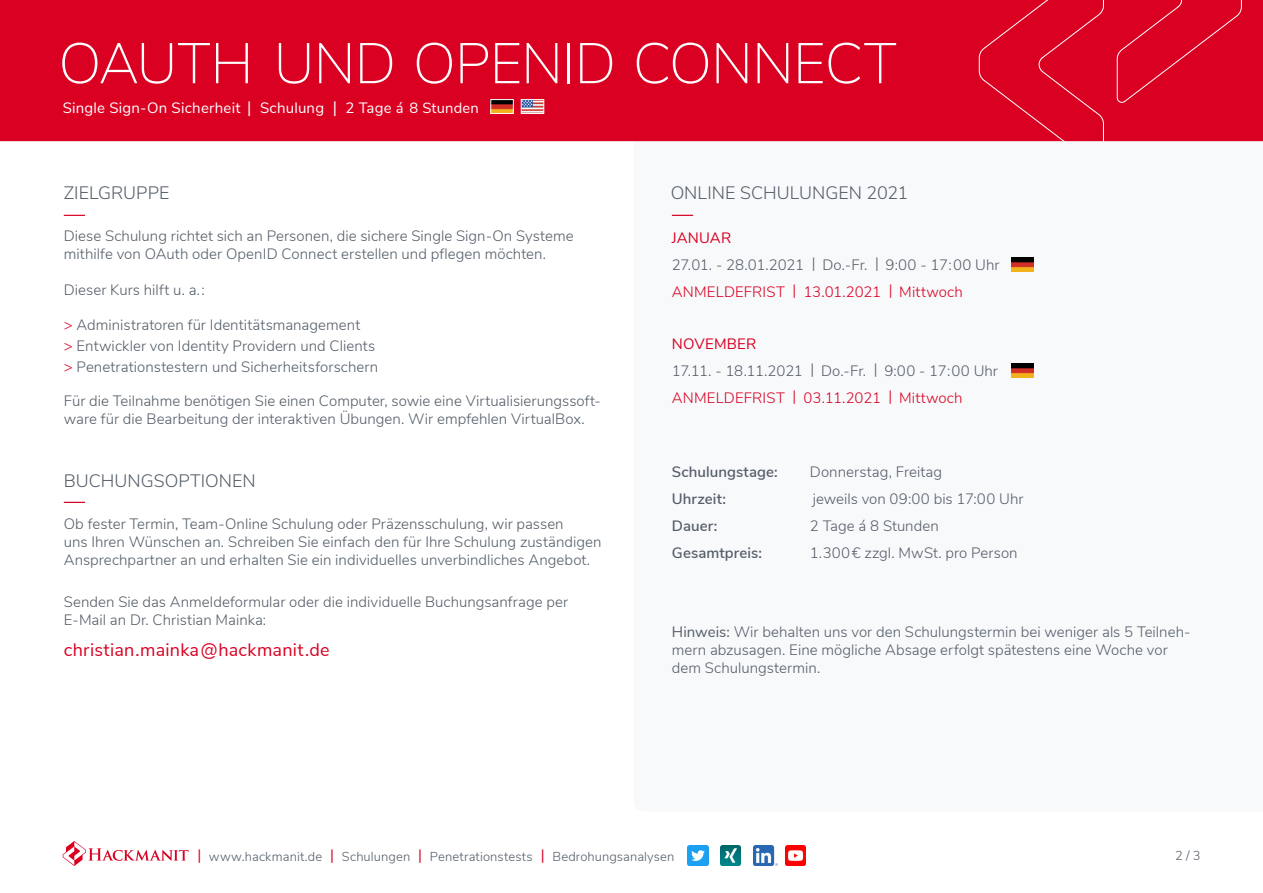
<style>
.page{position:relative;width:1263px;height:893px;background:#fff}
.page>*{position:absolute;margin:0;border:0;box-sizing:border-box;transform-origin:0 0}
.t1{font:200 57px "Nunito Sans";letter-spacing:-.015em;color:#fff}
.t2{font:300 18px "Nunito Sans";color:#535d68}
.t3{font:18px "Nunito Sans";letter-spacing:.015em;color:#d90022}
.t4{font:300 15px/18px "Nunito Sans";letter-spacing:.005em;color:#535d68}
.t5{font:300 15px "Nunito Sans";letter-spacing:.01em;color:#d90022}
.t6{font:15px "Nunito Sans";letter-spacing:.015em;color:#fff}
.t7{font:600 15px "Nunito Sans";letter-spacing:.005em;color:#535d68}
.t8{font:15px "Nunito Sans";letter-spacing:.015em;color:#d90022}
.t9{font:300 12.9px "Nunito Sans";letter-spacing:.01em;color:#535d68}
.s1{font-size:16.5px}
.s2{font-size:14.7px}
.s3{color:#d90022}
.s4{font-weight:400}
.s5{font-weight:400;font-size:15px;color:#d90022}
</style>
<div class="page">
<div style="left:0;top:0;width:1263px;height:141px;background:#d90022"></div>
<div style="left:978px;top:0;width:126px;height:141px;background:#d90022"></div>
<div style="left:1116px;top:0;width:126px;height:103px;background:#d90022"></div>
<img style="left:753px;top:845px;width:24px;height:21px">
<img style="left:688px;top:845px;width:20px;height:21px">
<img style="left:720px;top:845px;width:21px;height:21px">
<img style="left:785px;top:845px;width:21px;height:21px">
<svg style="left:63px;top:841px;width:126px;height:25px"></svg>
<svg style="left:64px;top:215px;width:21px;height:1px"></svg>
<svg style="left:672px;top:215px;width:21px;height:1px"></svg>
<svg style="left:64px;top:502px;width:21px;height:1px"></svg>
<img style="left:1011px;top:258px;width:22px;height:13px">
<img style="left:1011px;top:364px;width:22px;height:13px">
<svg style="left:490px;top:99px;width:24px;height:15px"></svg>
<svg style="left:521px;top:99px;width:23px;height:15px"></svg>
<h1 class="t1" style="left:58px;top:22px;width:840px">OAUTH UND OPENID CONNECT</h1>
<p class="t6" style="left:63px;top:96px;width:418px">Single Sign-On Sicherheit <span class="s1">|</span> Schulung <span class="s1">|</span> 2 Tage <span class="s2">á 8 Stunden</span></p>
<p class="t2" style="left:64px;top:180px;width:107px">ZIELGRUPPE</p>
<p class="t4" style="left:64px;top:226px;width:511px">Diese Schulung richtet sich an Personen, die sichere Single Sign-On Systeme mithilfe von OAuth oder OpenID Connect erstellen und pflegen möchten.</p>
<p class="t4" style="left:64px;top:280px;width:143px">Dieser Kurs hilft u. a.:</p>
<p class="t4" style="left:64px;top:313px;width:316px;line-height:21px"><span class="s3">&gt;</span> Administratoren für Identitätsmanagement<br><span class="s3">&gt;</span> Entwickler von Identity Providern und Clients <span class="s3">&gt;</span> Penetrationstestern und Sicherheitsforschern</p>
<p class="t4" style="left:64px;top:391px;width:539px">Für die Teilnahme benötigen Sie einen Computer, sowie eine Virtualisierungssoft&shy;ware für die Bearbeitung der interaktiven Übungen. Wir empfehlen VirtualBox.</p>
<p class="t2" style="left:64px;top:467px;width:194px">BUCHUNGSOPTIONEN</p>
<p class="t4" style="left:64px;top:513px;width:539px">Ob fester Termin, Team-Online Schulung oder Präzensschulung, wir passen<br>uns Ihren Wünschen an. Schreiben Sie einfach den für Ihre Schulung zuständigen<br>Ansprechpartner an und erhalten Sie ein individuelles unverbindliches Angebot.</p>
<p class="t4" style="left:64px;top:591px;width:506px">Senden Sie das Anmeldeformular oder die individuelle Buchungsanfrage per<br>E-Mail an Dr. Christian Mainka:</p>
<p class="t3" style="left:64px;top:637px;width:267px">christian.mainka@hackmanit.de</p>
<p class="t2" style="left:671px;top:180px;width:239px">ONLINE SCHULUNGEN 2021</p>
<p class="t8" style="left:672px;top:227px;width:61px">JANUAR</p>
<p class="t4" style="left:672px;top:255px;width:329px">27.01. - 28.01.2021 | Do.-Fr. | 9:00 - 17:00 Uhr</p>
<p class="t5" style="left:672px;top:281px;width:292px">ANMELDEFRIST | 13.01.2021 | Mittwoch</p>
<p class="t8" style="left:672px;top:333px;width:86px">NOVEMBER</p>
<p class="t4" style="left:672px;top:361px;width:328px">17.11. - 18.11.2021 | Do.-Fr. | 9:00 - 17:00 Uhr</p>
<p class="t5" style="left:672px;top:387px;width:292px">ANMELDEFRIST | 03.11.2021 | Mittwoch</p>
<p class="t7" style="left:672px;top:461px;width:107px">Schulungstage:</p>
<p class="t4" style="left:810px;top:462px;width:134px">Donnerstag, Freitag</p>
<p class="t7" style="left:672px;top:488px;width:56px">Uhrzeit:</p>
<p class="t4" style="left:813px;top:489px;width:212px">jeweils von 09:00 bis 17:00 Uhr</p>
<p class="t7" style="left:672px;top:515px;width:47px">Dauer:</p>
<p class="t4" style="left:810px;top:516px;width:130px">2 Tage á 8 Stunden</p>
<p class="t7" style="left:672px;top:542px;width:92px">Gesamtpreis:</p>
<p class="t4" style="left:810px;top:543px;width:209px">1.300€ zzgl. MwSt. pro Person</p>
<p class="t4" style="left:672px;top:622px;width:520px"><span class="s4">Hinweis:</span> Wir behalten uns vor den Schulungstermin bei weniger als 5 Teilneh&shy;mern abzusagen. Eine mögliche Absage erfolgt spätestens eine Woche vor dem Schulungstermin.</p>
<p class="t9" style="left:197px;top:847px;width:478px"><span class="s5">|</span> www.hackmanit.de <span class="s5">|</span> Schulungen <span class="s5">|</span> Penetrationstests <span class="s5">|</span> Bedrohungsanalysen</p>
<p class="t9" style="left:1175px;top:846px;width:27px">2 / 3</p>
</div>
